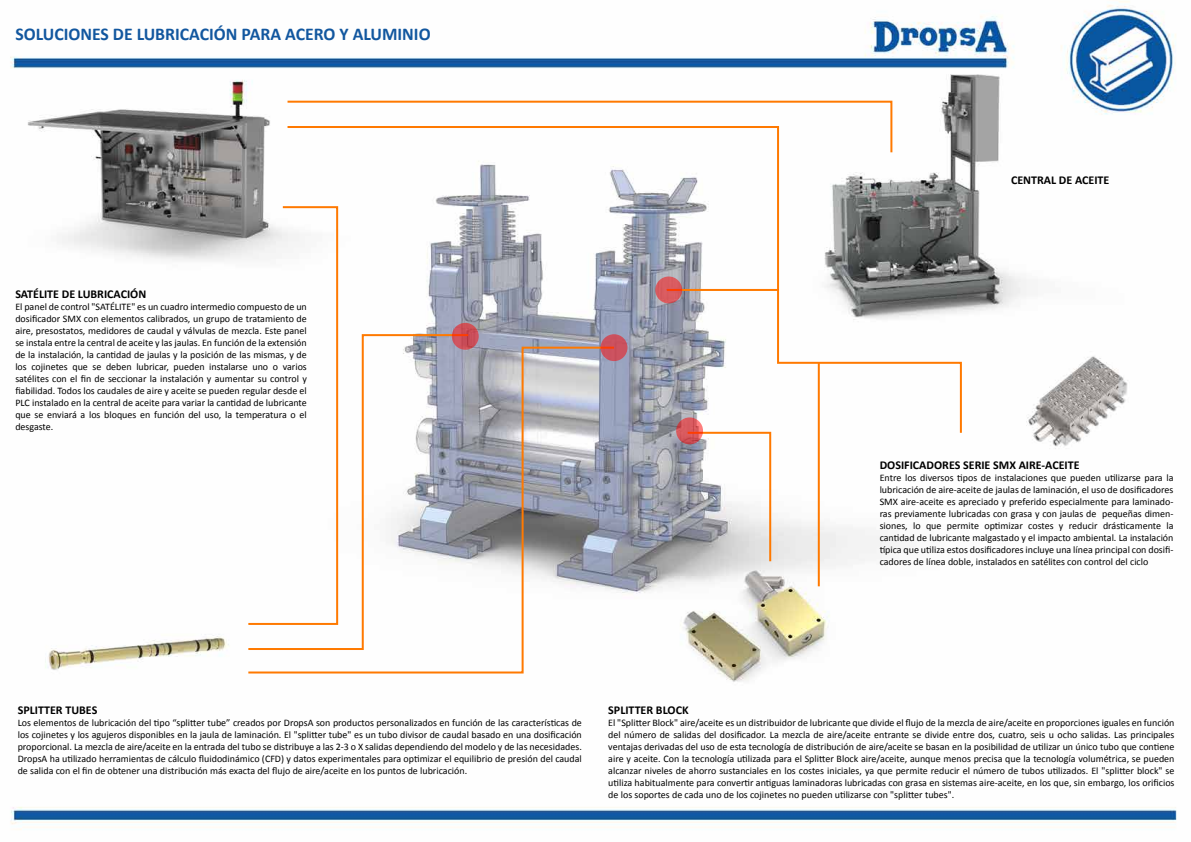
<style>
.page{position:relative;width:1191px;height:842px;background:#fff}
.page>*{position:absolute;margin:0;border:0;box-sizing:border-box;transform-origin:0 0}
.t1{font:700 18px "Calibri";color:#12579f}
.t2{font:700 12px "Calibri";color:#000}
.t3{font:10px/12px "Calibri";color:#000;text-align:justify}
</style>
<div class="page">
<img style="left:10px;top:1px;width:1167px;height:829px">
<svg style="left:285px;top:100px;width:608px;height:25px"></svg>
<svg style="left:246px;top:205px;width:39px;height:128px"></svg>
<svg style="left:246px;top:346px;width:370px;height:328px"></svg>
<svg style="left:685px;top:435px;width:87px;height:128px"></svg>
<svg style="left:285px;top:125px;width:678px;height:310px"></svg>
<hr style="left:817px;top:363px;width:2px;height:223px;background:#ff7900">
<hr style="left:667px;top:289px;width:111px;height:2px;background:#ff7900">
<svg style="left:452px;top:323px;width:27px;height:27px"></svg>
<svg style="left:600px;top:334px;width:27px;height:27px"></svg>
<svg style="left:655px;top:276px;width:27px;height:27px"></svg>
<svg style="left:676px;top:417px;width:27px;height:27px"></svg>
<h1 class="t1" style="left:15px;top:23px;width:417px">SOLUCIONES DE LUBRICACIÓN PARA ACERO Y ALUMINIO</h1>
<p class="t2" style="left:15px;top:287px;width:132px">SATÉLITE DE LUBRICACIÓN</p>
<p class="t3" style="left:15px;top:300px;width:293px">El panel de control "SATÉLITE" es un cuadro intermedio compuesto de un dosificador SMX con elementos calibrados, un grupo de tratamiento de aire, presostatos, medidores de caudal y válvulas de mezcla. Este panel se instala entre la central de aceite y las jaulas. En función de la extensión de la instalación, la cantidad de jaulas y la posición de las mismas, y de los cojinetes que se deben lubricar, pueden instalarse uno o varios satélites con el fin de seccionar la instalación y aumentar su control y fiabilidad. Todos los caudales de aire y aceite se pueden regular desde el PLC instalado en la central de aceite para variar la cantidad de lubricante que se enviará a los bloques en función del uso, la temperatura o el desgaste.</p>
<p class="t2" style="left:1011px;top:173px;width:100px">CENTRAL DE ACEITE</p>
<p class="t2" style="left:879px;top:458px;width:201px">DOSIFICADORES SERIE SMX AIRE-ACEITE</p>
<p class="t3" style="left:879px;top:471px;width:295px">Entre los diversos tipos de instalaciones que pueden utilizarse para la lubricación de aire-aceite de jaulas de laminación, el uso de dosificadores SMX aire-aceite es apreciado y preferido especialmente para laminado&shy;ras previamente lubricadas con grasa y con jaulas de pequeñas dimen&shy;siones, lo que permite optimizar costes y reducir drásticamente la cantidad de lubricante malgastado y el impacto ambiental. La instalación típica que utiliza estos dosificadores incluye una línea principal con dosifi&shy;cadores de línea doble, instalados en satélites con control del ciclo</p>
<p class="t2" style="left:18px;top:703px;width:81px">SPLITTER TUBES</p>
<p class="t3" style="left:18px;top:716px;width:565px">Los elementos de lubricación del tipo “splitter tube” creados por DropsA son productos personalizados en función de las características de los cojinetes y los agujeros disponibles en la jaula de laminación. El "splitter tube" es un tubo divisor de caudal basado en una dosificación proporcional. La mezcla de aire/aceite en la entrada del tubo se distribuye a las 2-3 o X salidas dependiendo del modelo y de las necesidades.<br>DropsA ha utilizado herramientas de cálculo fluidodinámico (CFD) y datos experimentales para optimizar el equilibrio de presión del caudal de salida con el fin de obtener una distribución más exacta del flujo de aire/aceite en los puntos de lubricación.</p>
<p class="t2" style="left:608px;top:703px;width:82px">SPLITTER BLOCK</p>
<p class="t3" style="left:608px;top:716px;width:568px">El "Splitter Block" aire/aceite es un distribuidor de lubricante que divide el flujo de la mezcla de aire/aceite en proporciones iguales en función del número de salidas del dosificador. La mezcla de aire/aceite entrante se divide entre dos, cuatro, seis u ocho salidas. Las principales ventajas derivadas del uso de esta tecnología de distribución de aire/aceite se basan en la posibilidad de utilizar un único tubo que contiene aire y aceite. Con la tecnología utilizada para el Splitter Block aire/aceite, aunque menos precisa que la tecnología volumétrica, se pueden alcanzar niveles de ahorro sustanciales en los costes iniciales, ya que permite reducir el número de tubos utilizados. El "splitter block" se utiliza habitualmente para convertir antiguas laminadoras lubricadas con grasa en sistemas aire-aceite, en los que, sin embargo, los orificios de los soportes de cada uno de los cojinetes no pueden utilizarse con "splitter tubes".</p>
</div>
